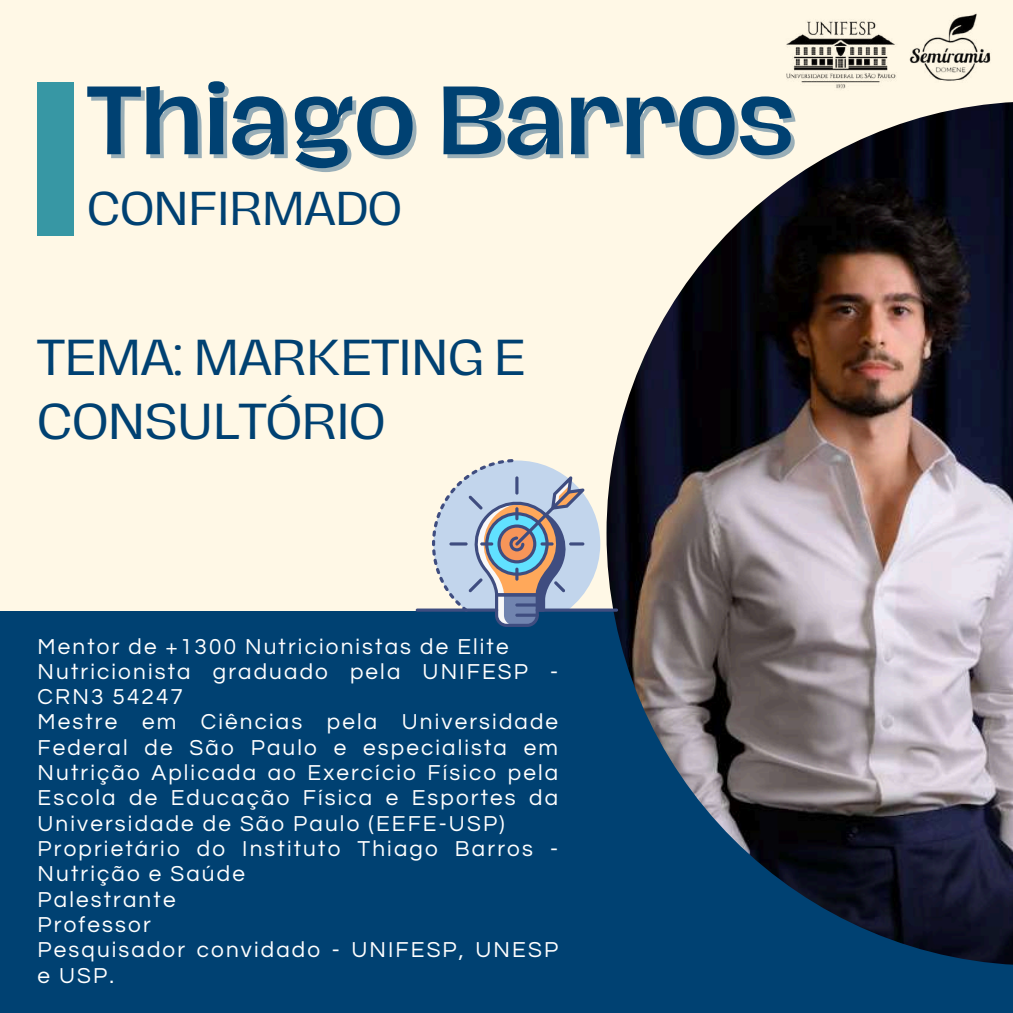
<style>
.page{position:relative;width:1013px;height:1013px;background:#fff}
.page>*{position:absolute;margin:0;border:0;box-sizing:border-box;transform-origin:0 0}
.t1{font:500 88.75px "Hagrid";color:#004172}
.t2{font:46.25px/64.8px "Hagrid";color:#004172}
.t3{font:43.5px "Hagrid";color:#004172}
.t4{font:22.5px/25.2px "Questrial";letter-spacing:.095em;color:#fff}
</style>
<div class="page">
<div style="left:0;top:0;width:1012px;height:1012px;background:#fff8e6"></div>
<img style="left:786px;top:20px;width:110px;height:69px">
<img style="left:909px;top:13px;width:82px;height:68px">
<div style="left:0;top:611px;width:1012px;height:401px;background:#004172"></div>
<div style="left:38px;top:83px;width:36px;height:153px;background:#3797a4"></div>
<img style="left:606px;top:102px;width:406px;height:863px">
<hr style="left:535px;top:608px;width:83px;height:3px;background:#3f4d80;border-radius:2px">
<hr style="left:416px;top:608px;width:82px;height:3px;background:#3f4d80;border-radius:2px">
<svg style="left:432px;top:459px;width:168px;height:168px"></svg>
<h1 class="t1" style="left:88px;top:78px;width:707px">Thiago Barros</h1>
<h3 class="t3" style="left:88px;top:188px;width:316px">CONFIRMADO</h3>
<h2 class="t2" style="left:38px;top:326px;width:489px">TEMA: MARKETING E<br>CONSULTÓRIO</h2>
<p class="t4" style="left:38px;top:634px;width:522px">Mentor de +1300 Nutricionistas de Elite<br>Nutricionista graduado pela UNIFESP -<br>CRN3 54247<br>Mestre em Ciências pela Universidade<br>Federal de São Paulo e especialista em<br>Nutrição Aplicada ao Exercício Físico pela<br>Escola de Educação Física e Esportes da<br>Universidade de São Paulo (EEFE-USP)<br>Proprietário do Instituto Thiago Barros -<br>Nutrição e Saúde<br>Palestrante<br>Professor<br>Pesquisador convidado - UNIFESP, UNESP e USP.</p>
</div>
